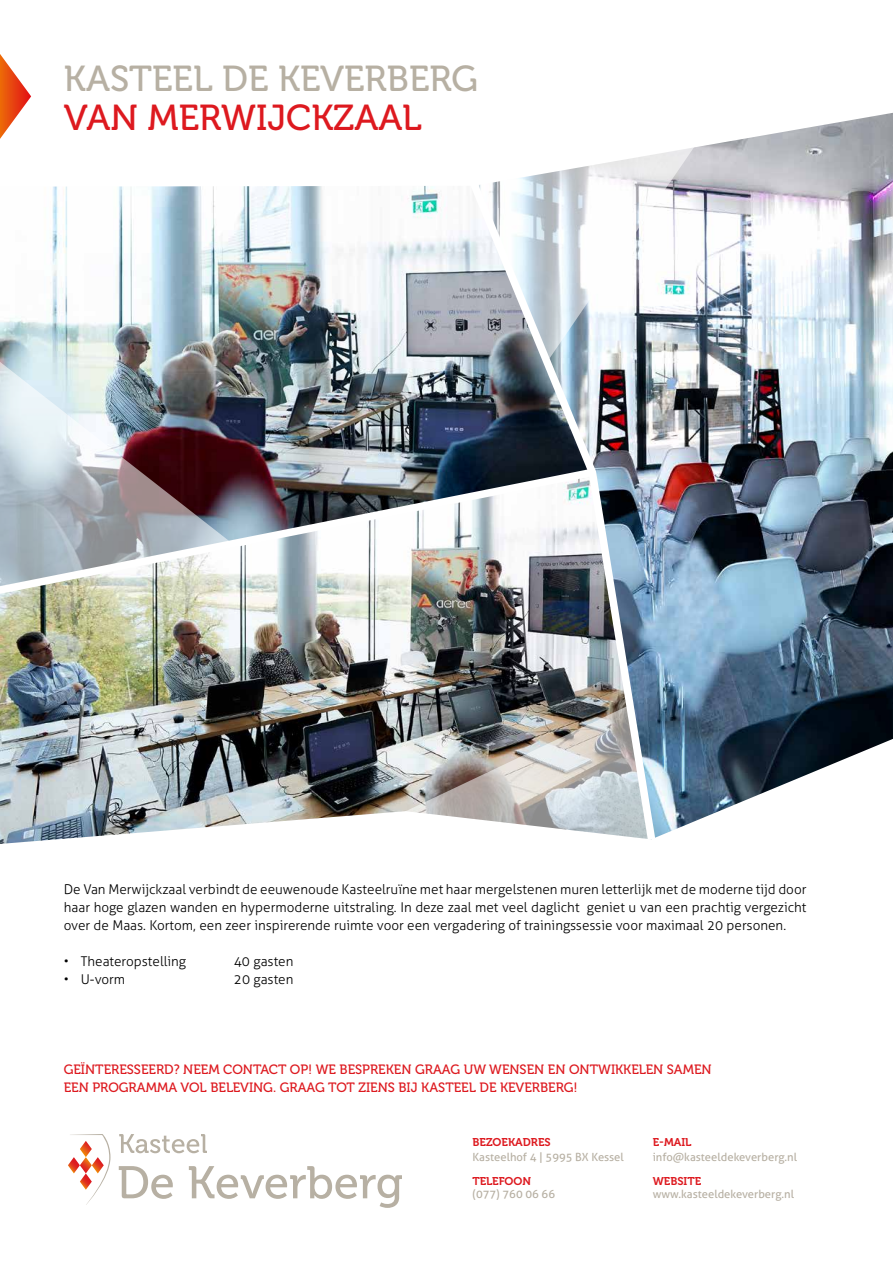
<style>
.page{position:relative;width:893px;height:1263px;background:#fff}
.page>*{position:absolute;margin:0;border:0;box-sizing:border-box;transform-origin:0 0}
.t1{font:36px "Museo 500";color:#b7b0a3}
.t2{font:36px "Museo 500";color:#dd191f}
.t3{font:300 13.5px/18px "Aller";color:#000;text-align:justify}
.t4{font:13.5px/18px "Museo 500";color:#dd191f}
.t5{font:11.25px "Aller";color:#b7b0a3}
.t6{font:11.25px "Museo 700";color:#dd191f}
</style>
<div class="page">
<svg style="left:0;top:54px;width:31px;height:85px"></svg>
<svg style="left:119px;top:1134px;width:88px;height:19px"></svg>
<svg style="left:119px;top:1166px;width:54px;height:33px"></svg>
<svg style="left:189px;top:1166px;width:213px;height:42px"></svg>
<svg style="left:68px;top:1134px;width:42px;height:71px"></svg>
<img style="left:0;top:186px;width:464px;height:277px">
<img style="left:660px;top:113px;width:233px;height:723px">
<img style="left:0;top:601px;width:464px;height:243px">
<img style="left:464px;top:230px;width:196px;height:608px">
<img style="left:0;top:463px;width:601px;height:138px">
<img style="left:0;top:352px;width:233px;height:240px">
<img style="left:404px;top:705px;width:248px;height:139px">
<svg style="left:472px;top:147px;width:222px;height:215px"></svg>
<h1 class="t1" style="left:64px;top:59px;width:416px">KASTEEL DE KEVERBERG</h1>
<h1 class="t2" style="left:64px;top:98px;width:360px">VAN MERWIJCKZAAL</h1>
<p class="t3" style="left:64px;top:881px;width:744px">De Van Merwijckzaal verbindt de eeuwenoude Kasteelruïne met haar mergelstenen muren letterlijk met de moderne tijd door haar hoge glazen wanden en hypermoderne uitstraling. In deze zaal met veel daglicht geniet u van een prachtig vergezicht over de Maas. Kortom, een zeer inspirerende ruimte voor een vergadering of trainingssessie voor maximaal 20 personen.</p>
<p class="t3" style="left:64px;top:953px;width:124px">• Theateropstelling</p>
<p class="t3" style="left:234px;top:953px;width:61px">40 gasten</p>
<p class="t3" style="left:64px;top:971px;width:63px">• U-vorm</p>
<p class="t3" style="left:234px;top:971px;width:61px">20 gasten</p>
<p class="t4" style="left:64px;top:1061px;width:649px">GEÏNTERESSEERD? NEEM CONTACT OP! WE BESPREKEN GRAAG UW WENSEN EN ONTWIKKELEN SAMEN<br>EEN PROGRAMMA VOL BELEVING. GRAAG TOT ZIENS BIJ KASTEEL DE KEVERBERG!</p>
<p class="t6" style="left:472px;top:1135px;width:80px">BEZOEKADRES</p>
<p class="t5" style="left:472px;top:1150px;width:153px">Kasteelhof 4 | 5995 BX Kessel</p>
<p class="t6" style="left:472px;top:1174px;width:60px">TELEFOON</p>
<p class="t5" style="left:472px;top:1187px;width:84px">(077) 760 06 66</p>
<p class="t6" style="left:653px;top:1135px;width:40px">E-MAIL</p>
<p class="t5" style="left:653px;top:1150px;width:146px">info@kasteeldekeverberg.nl</p>
<p class="t6" style="left:653px;top:1174px;width:50px">WEBSITE</p>
<p class="t5" style="left:653px;top:1187px;width:143px">www.kasteeldekeverberg.nl</p>
</div>
